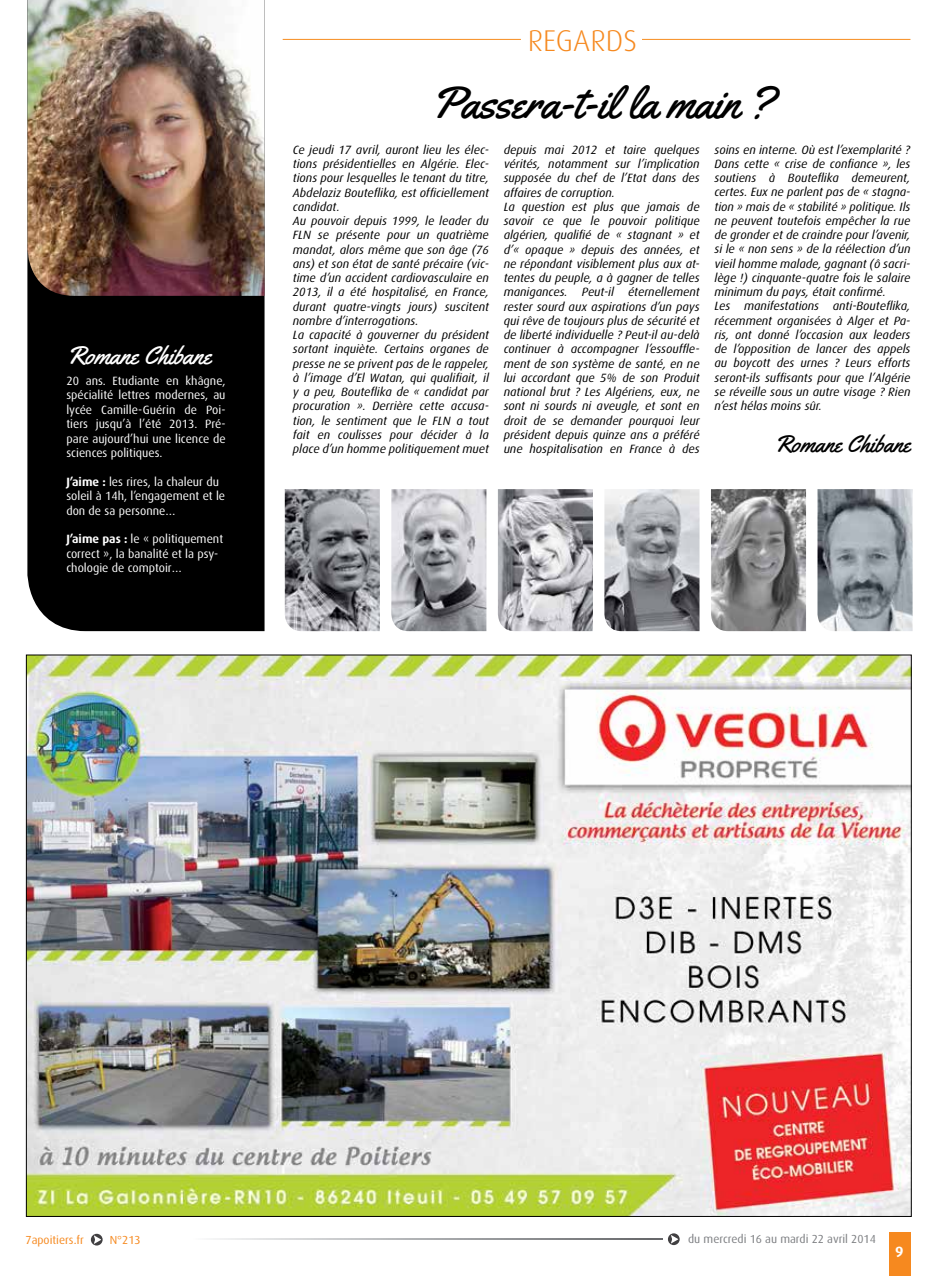
<style>
.page{position:relative;width:936px;height:1276px;background:#fff}
.page>*{position:absolute;margin:0;border:0;box-sizing:border-box;transform-origin:0 0}
.t1{font:45px "Yellowtail";color:#000}
.t2{font:300 30px "Dax";color:#f6891f}
.t3{font:25.5px "Yellowtail";color:#fff}
.t4{font:24px "Yellowtail";color:#000}
.t5{font:700 15px "Dax";color:#fff}
.t6{font:italic 12px/14.2px "Dax";color:#000}
.t7{font:12px/14.4px "Dax";color:#fff}
.t8{font:11.7px "Dax";color:#7c7e81}
.t9{font:11.7px "Dax";color:#f6891f}
.s1{font-weight:700}
</style>
<div class="page">
<div style="left:889px;top:1232px;width:22px;height:44px;background:#f6891f"></div>
<svg style="left:91px;top:1233px;width:12px;height:12px"></svg>
<svg style="left:668px;top:1233px;width:11px;height:12px"></svg>
<svg style="left:213px;top:1238px;width:449px;height:1px"></svg>
<div style="left:27px;top:0;width:238px;height:632px;background:#000"></div>
<img style="left:27px;top:0;width:237px;height:296px">
<img style="left:391px;top:489px;width:95px;height:142px">
<img style="left:498px;top:489px;width:95px;height:142px">
<img style="left:604px;top:489px;width:95px;height:142px">
<img style="left:711px;top:489px;width:95px;height:142px">
<img style="left:817px;top:489px;width:95px;height:142px">
<img style="left:285px;top:489px;width:95px;height:142px">
<hr style="left:642px;top:39px;width:268px;height:1px;background:#f78d1e">
<hr style="left:283px;top:39px;width:238px;height:1px;background:#f78d1e">
<img style="left:28px;top:657px;width:881px;height:557px">
<h2 class="t2" style="left:527px;top:24px;width:108px">REGARDS</h2>
<h3 class="t3" style="left:66px;top:339px;width:146px">Romane Chibane</h3>
<p class="t7" style="left:66px;top:374px;width:161px;text-align:justify">20 ans. Etudiante en khâgne, spécialité lettres modernes, au lycée Camille-Guérin de Poi&shy;tiers jusqu’à l’été 2013. Pré&shy;pare aujourd’hui une licence de sciences politiques.</p>
<p class="t7" style="left:66px;top:474px;width:160px"><span class="s1">J’aime :</span> les rires, la chaleur du soleil à 14h, l’engagement et le don de sa personne…</p>
<p class="t7" style="left:66px;top:532px;width:158px"><span class="s1">J’aime pas :</span> le « politiquement correct », la banalité et la psy&shy;chologie de comptoir…</p>
<h1 class="t1" style="left:430px;top:75px;width:344px">Passera-t-il la main ?</h1>
<p class="t6" style="left:293px;top:143px;width:197px">Ce jeudi 17 avril, auront lieu les élec&shy;tions présidentielles en Algérie. Elec&shy;tions pour lesquelles le tenant du titre, Abdelaziz Bouteflika, est officiellement candidat.<br>Au pouvoir depuis 1999, le leader du FLN se présente pour un quatrième mandat, alors même que son âge (76 ans) et son état de santé précaire (vic&shy;time d’un accident cardiovasculaire en 2013, il a été hospitalisé, en France, durant quatre-vingts jours) suscitent nombre d’interrogations.<br>La capacité à gouverner du président sortant inquiète. Certains organes de presse ne se privent pas de le rappeler, à l’image d’El Watan, qui qualifiait, il y a peu, Bouteflika de « candidat par procuration ». Derrière cette accusa&shy;tion, le sentiment que le FLN a tout fait en coulisses pour décider à la place d’un homme politiquement muet</p>
<p class="t6" style="left:503px;top:143px;width:197px">depuis mai 2012 et taire quelques vérités, notamment sur l’implication supposée du chef de l’Etat dans des affaires de corruption.<br>La question est plus que jamais de savoir ce que le pouvoir politique algérien, qualifié de « stagnant » et d’« opaque » depuis des années, et ne répondant visiblement plus aux at&shy;tentes du peuple, a à gagner de telles manigances. Peut-il éternellement rester sourd aux aspirations d’un pays qui rêve de toujours plus de sécurité et de liberté individuelle ? Peut-il au-delà continuer à accompagner l’essouffle&shy;ment de son système de santé, en ne lui accordant que 5% de son Produit national brut ? Les Algériens, eux, ne sont ni sourds ni aveugle, et sont en droit de se demander pourquoi leur président depuis quinze ans a préféré une hospitalisation en France à des</p>
<p class="t6" style="left:714px;top:142px;width:197px">soins en interne. Où est l’exemplarité ?<br>Dans cette « crise de confiance », les soutiens à Bouteflika demeurent, certes. Eux ne parlent pas de « stagna&shy;tion » mais de « stabilité » politique. Ils ne peuvent toutefois empêcher la rue de gronder et de craindre pour l’avenir, si le « non sens » de la réélection d’un vieil homme malade, gagnant (ô sacri&shy;lège !) cinquante-quatre fois le salaire minimum du pays, était confirmé.<br>Les manifestations anti-Bouteflika, récemment organisées à Alger et Pa&shy;ris, ont donné l’occasion aux leaders de l’opposition de lancer des appels au boycott des urnes ? Leurs efforts seront-ils suffisants pour que l’Algérie se réveille sous un autre visage ? Rien n’est hélas moins sûr.</p>
<h3 class="t4" style="left:774px;top:428px;width:138px">Romane Chibane</h3>
<p class="t9" style="left:26px;top:1233px;width:60px">7apoitiers.fr</p>
<p class="t9" style="left:110px;top:1233px;width:32px">N°213</p>
<p class="t8" style="left:688px;top:1232px;width:189px">du mercredi 16 au mardi 22 avril 2014</p>
<p class="t5" style="left:895px;top:1243px;width:10px">9</p>
</div>
